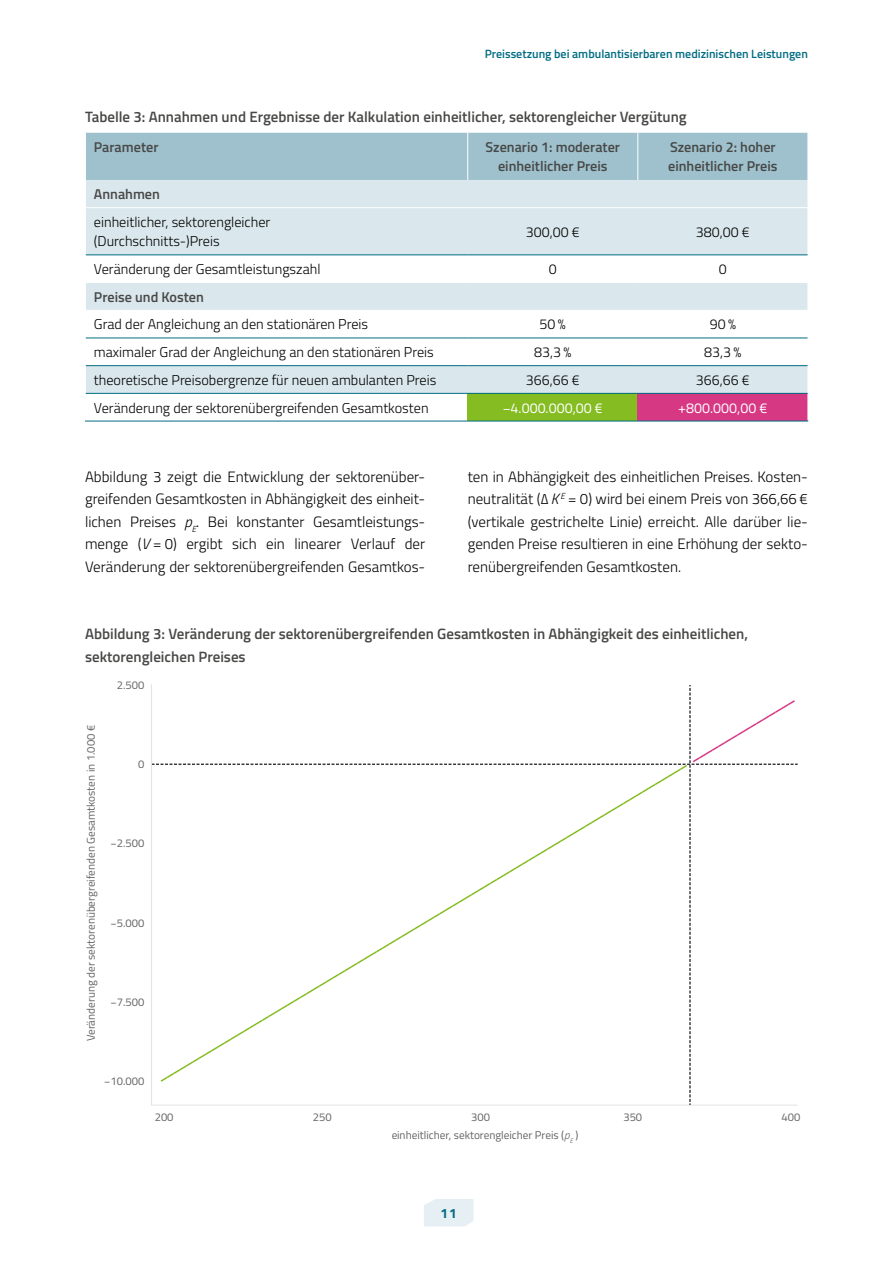
<style>
.page{position:relative;width:893px;height:1263px;background:#fff}
.page>*{position:absolute;margin:0;border:0;box-sizing:border-box;transform-origin:0 0}
.B-Inhalt_B-03_1-P-FT{font:300 15px/22.5px "Titillium";color:#000;text-align:justify}
.t1{font:600 15px/22.5px "Titillium";color:#484847}
.C-Tabelle_C-04-P-TAB_FT{font:300 14.25px "Titillium";color:#000}
.C-Tabelle_C-03b-P-TAB_Kopf_z{font:600 14.25px/19.5px "Titillium";color:#484847;text-align:center}
.C-Tabelle_C-04b-P-TAB_FT_z{font:300 14.25px "Titillium";color:#000}
.C-Tabelle_C-03-P-TAB_Kopf{font:600 14.25px "Titillium";color:#484847}
.C-Tabelle_C-04b-P-TAB_FT_z-2{font:14.25px "Titillium";color:#fff}
.t2{font:700 13.5px "Titillium";color:#006c82}
.t3{font:600 12px "Titillium";color:#006c82}
.t4{font:11.25px "Titillium";color:#626261}
.s1{font-family:"Titillium Web";font-style:italic}
.s2{font-family:"Titillium Web";font-weight:300;font-style:italic}
</style>
<div class="page">
<svg style="left:424px;top:1199px;width:49px;height:27px"></svg>
<svg style="left:86px;top:208px;width:721px;height:185px;fill:#dae7ec"></svg>
<div style="left:468px;top:393px;width:170px;height:28px;background:#85bc21"></div>
<div style="left:638px;top:393px;width:170px;height:28px;background:#d73884"></div>
<svg style="left:86px;top:133px;width:722px;height:74px;background:#b4cfd8"></svg>
<hr style="left:85px;top:282px;width:383px;height:1px;background:#fff">
<hr style="left:468px;top:282px;width:170px;height:1px;background:#fff">
<hr style="left:638px;top:282px;width:170px;height:1px;background:#fff">
<hr style="left:85px;top:310px;width:383px;height:1px;background:#fff">
<hr style="left:468px;top:310px;width:170px;height:1px;background:#fff">
<hr style="left:638px;top:310px;width:170px;height:1px;background:#fff">
<svg style="left:807px;top:255px;width:1px;height:166px"></svg>
<hr style="left:86px;top:254px;width:382px;height:1px;background:#006c82">
<hr style="left:468px;top:254px;width:170px;height:1px;background:#006c82">
<hr style="left:638px;top:254px;width:169px;height:1px;background:#006c82">
<hr style="left:86px;top:338px;width:382px;height:1px;background:#006c82">
<hr style="left:468px;top:338px;width:170px;height:1px;background:#006c82">
<hr style="left:638px;top:338px;width:169px;height:1px;background:#006c82">
<hr style="left:86px;top:365px;width:382px;height:1px;background:#006c82">
<hr style="left:468px;top:365px;width:170px;height:1px;background:#006c82">
<hr style="left:638px;top:365px;width:169px;height:1px;background:#006c82">
<hr style="left:86px;top:393px;width:382px;height:1px;background:#006c82">
<hr style="left:468px;top:393px;width:170px;height:1px;background:#006c82">
<hr style="left:638px;top:393px;width:169px;height:1px;background:#006c82">
<hr style="left:85px;top:421px;width:383px;height:1px;background:#006c82">
<hr style="left:468px;top:421px;width:170px;height:1px;background:#006c82">
<hr style="left:638px;top:421px;width:170px;height:1px;background:#006c82">
<hr style="left:151px;top:1105px;width:647px;height:1px;background:#e3e3e3">
<svg style="left:152px;top:685px;width:646px;height:420px"></svg>
<hr style="left:151px;top:685px;width:1px;height:420px;background:#e3e3e3">
<p class="t3" style="left:485px;top:45px;width:325px">Preissetzung bei ambulantisierbaren medizinischen Leistungen</p>
<p class="t1" style="left:85px;top:104px;width:603px">Tabelle 3: Annahmen und Ergebnisse der Kalkulation einheitlicher, sektorengleicher Vergütung</p>
<p class="C-Tabelle_C-03-P-TAB_Kopf" style="left:94px;top:136px;width:66px">Parameter</p>
<p class="C-Tabelle_C-03b-P-TAB_Kopf_z" style="left:485px;top:136px;width:136px">Szenario 1: moderater einheitlicher Preis</p>
<p class="C-Tabelle_C-03b-P-TAB_Kopf_z" style="left:668px;top:136px;width:111px;text-align:left">Szenario 2: hoher einheitlicher Preis</p>
<p class="C-Tabelle_C-03-P-TAB_Kopf" style="left:94px;top:183px;width:68px">Annahmen</p>
<p class="C-Tabelle_C-04-P-TAB_FT" style="left:94px;top:212px;width:178px">einheitlicher, sektorengleicher</p>
<p class="C-Tabelle_C-04-P-TAB_FT" style="left:94px;top:231px;width:127px">(Durchschnitts-)Preis</p>
<p class="C-Tabelle_C-04b-P-TAB_FT_z" style="left:526px;top:221px;width:56px">300,00 €</p>
<p class="C-Tabelle_C-04b-P-TAB_FT_z" style="left:696px;top:221px;width:56px">380,00 €</p>
<p class="C-Tabelle_C-04-P-TAB_FT" style="left:94px;top:259px;width:228px">Veränderung der Gesamtleistungszahl</p>
<p class="C-Tabelle_C-04b-P-TAB_FT_z" style="left:549px;top:259px;width:9px">0</p>
<p class="C-Tabelle_C-04b-P-TAB_FT_z" style="left:719px;top:259px;width:9px">0</p>
<p class="C-Tabelle_C-03-P-TAB_Kopf" style="left:94px;top:286px;width:112px">Preise und Kosten</p>
<p class="C-Tabelle_C-04-P-TAB_FT" style="left:94px;top:314px;width:276px">Grad der Angleichung an den stationären Preis</p>
<p class="C-Tabelle_C-04b-P-TAB_FT_z" style="left:540px;top:314px;width:28px">50%</p>
<p class="C-Tabelle_C-04b-P-TAB_FT_z" style="left:710px;top:314px;width:28px">90%</p>
<p class="C-Tabelle_C-04-P-TAB_FT" style="left:94px;top:342px;width:341px">maximaler Grad der Angleichung an den stationären Preis</p>
<p class="C-Tabelle_C-04b-P-TAB_FT_z" style="left:534px;top:342px;width:39px">83,3 %</p>
<p class="C-Tabelle_C-04b-P-TAB_FT_z" style="left:704px;top:342px;width:39px">83,3 %</p>
<p class="C-Tabelle_C-04-P-TAB_FT" style="left:94px;top:369px;width:344px">theoretische Preisobergrenze für neuen ambulanten Preis</p>
<p class="C-Tabelle_C-04b-P-TAB_FT_z" style="left:526px;top:369px;width:56px">366,66 €</p>
<p class="C-Tabelle_C-04b-P-TAB_FT_z" style="left:696px;top:369px;width:56px">366,66 €</p>
<p class="C-Tabelle_C-04-P-TAB_FT" style="left:94px;top:397px;width:336px">Veränderung der sektorenübergreifenden Gesamtkosten</p>
<p class="C-Tabelle_C-04b-P-TAB_FT_z-2" style="left:503px;top:397px;width:102px">−4.000.000,00 €</p>
<p class="C-Tabelle_C-04b-P-TAB_FT_z-2" style="left:678px;top:397px;width:91px">+800.000,00 €</p>
<p class="B-Inhalt_B-03_1-P-FT" style="left:85px;top:464px;width:342px">Abbildung 3 zeigt die Entwicklung der sektorenüber&shy;greifenden Gesamtkosten in Abhängigkeit des einheit&shy;lichen Preises <span class="s1">p</span><sub>E</sub>. Bei konstanter Gesamtleistungs&shy;menge (<span class="s1">V</span> = 0) ergibt sich ein linearer Verlauf der Veränderung der sektorenübergreifenden Gesamtkos-</p>
<p class="B-Inhalt_B-03_1-P-FT" style="left:468px;top:464px;width:342px">ten in Abhängigkeit des einheitlichen Preises. Kosten&shy;neutralität (Δ <span class="s1">K</span><sup>E</sup> = 0) wird bei einem Preis von 366,66 € (vertikale gestrichelte Linie) erreicht. Alle darüber lie&shy;genden Preise resultieren in eine Erhöhung der sekto&shy;renübergreifenden Gesamtkosten.</p>
<p class="t1" style="left:85px;top:622px;width:665px">Abbildung 3: Veränderung der sektorenübergreifenden Gesamtkosten in Abhängigkeit des einheitlichen, sektorengleichen Preises</p>
<p class="t4" style="left:117px;top:677px;width:29px">2.500</p>
<p class="t4" style="left:83px;top:1041px;width:318px;rotate:-90deg">Veränderung der sektorenübergreifenden Gesamtkosten in 1.000 €</p>
<p class="t4" style="left:138px;top:756px;width:8px">0</p>
<p class="t4" style="left:110px;top:835px;width:35px">−2.500</p>
<p class="t4" style="left:110px;top:914px;width:35px">−5.000</p>
<p class="t4" style="left:110px;top:993px;width:35px">−7.500</p>
<p class="t4" style="left:104px;top:1073px;width:42px">−10.000</p>
<p class="t4" style="left:155px;top:1108px;width:20px">200</p>
<p class="t4" style="left:313px;top:1108px;width:20px">250</p>
<p class="t4" style="left:471px;top:1108px;width:20px">300</p>
<p class="t4" style="left:623px;top:1108px;width:20px">350</p>
<p class="t4" style="left:782px;top:1108px;width:20px">400</p>
<p class="t4" style="left:391px;top:1127px;width:189px">einheitlicher, sektorengleicher Preis ( <span class="s2">p</span><sub>E</sub> )</p>
<p class="t2" style="left:441px;top:1203px;width:18px">11</p>
</div>
